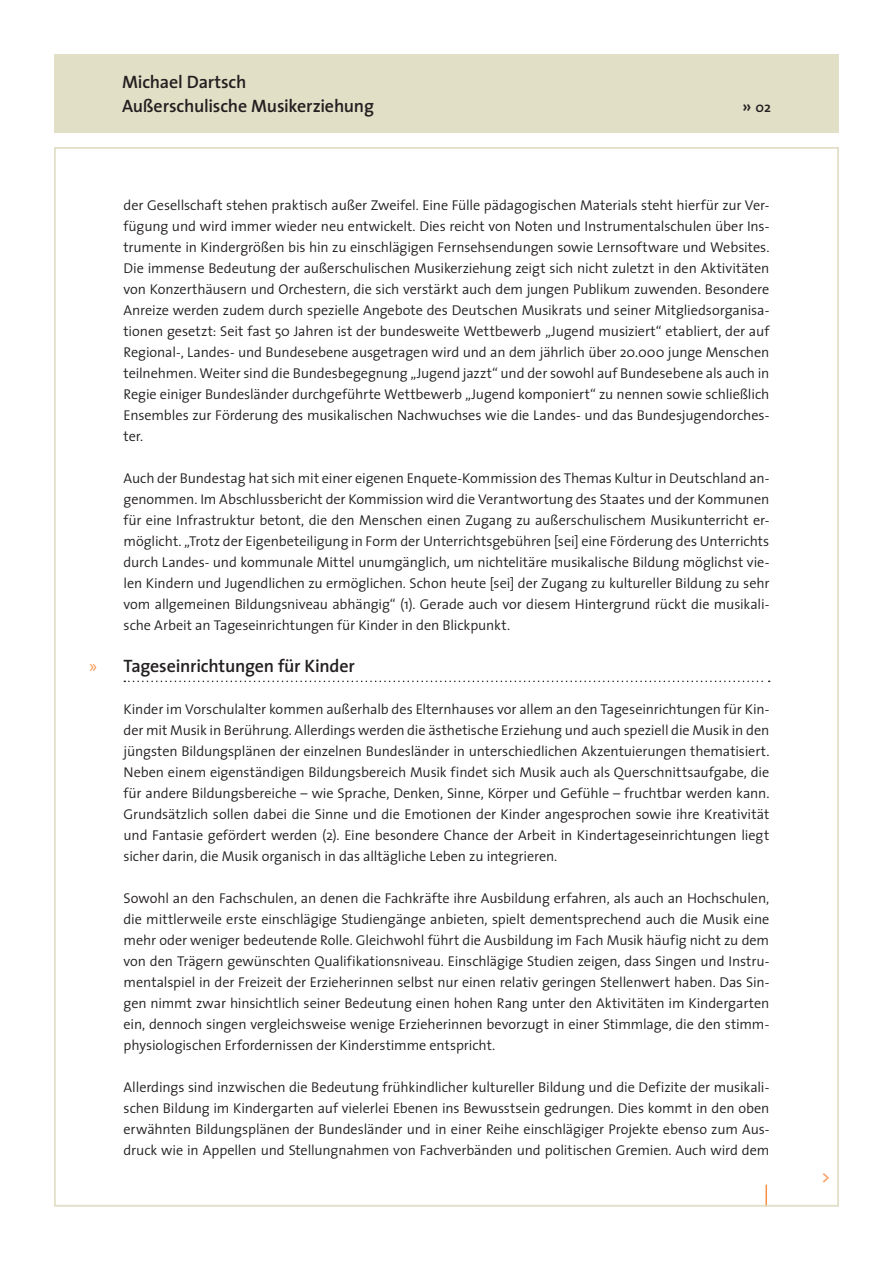
<style>
.page{position:relative;width:893px;height:1263px;background:#fff}
.page>*{position:absolute;margin:0;border:0;box-sizing:border-box;transform-origin:0 0}
.Titel_Folgeseite{font:600 18px "The Sans";letter-spacing:-.01em;color:#231f20}
.t1{font:600 16.5px "The Sans";color:#f9a367}
.Fließtext{font:300 14.25px/21px "The Sans";letter-spacing:-.01em;color:#231f20;text-align:justify}
.Titel_Folgeseite-2{font:600 14.25px "The Sans";color:#231f20}
.s1{font-size:18px}
.s2{font-family:"Myriad Pro";font-weight:400;color:#f68f46}
</style>
<div class="page">
<hr style="left:765px;top:1184px;width:2px;height:22px;background:#f68f46">
<div style="left:54px;top:54px;width:785px;height:79px;background:#e1dfc6"></div>
<svg style="left:124px;top:681px;width:646px;height:1px"></svg>
<p class="Titel_Folgeseite" style="left:122px;top:70px;width:126px">Michael Dartsch</p>
<p class="Titel_Folgeseite" style="left:122px;top:94px;width:253px">Außerschulische Musikerziehung</p>
<p class="Titel_Folgeseite-2" style="left:742px;top:98px;width:30px"><span class="s1">»</span> 02</p>
<p class="Fließtext" style="left:124px;top:195px;width:647px">der Gesellschaft stehen praktisch außer Zweifel. Eine Fülle pädagogischen Materials steht hierfür zur Ver&shy;fügung und wird immer wieder neu entwickelt. Dies reicht von Noten und Instrumentalschulen über Ins&shy;trumente in Kindergrößen bis hin zu einschlägigen Fernsehsendungen sowie Lernsoftware und Websites.<br>Die immense Bedeutung der außerschulischen Musikerziehung zeigt sich nicht zuletzt in den Aktivitäten von Konzerthäusern und Orchestern, die sich verstärkt auch dem jungen Publikum zuwenden. Besondere Anreize werden zudem durch spezielle Angebote des Deutschen Musikrats und seiner Mitgliedsorganisa&shy;tionen gesetzt: Seit fast 50 Jahren ist der bundesweite Wettbewerb „Jugend musiziert“ etabliert, der auf Regional-, Landes- und Bundesebene ausgetragen wird und an dem jährlich über 20.000 junge Menschen teilnehmen. Weiter sind die Bundesbegegnung „Jugend jazzt“ und der sowohl auf Bundesebene als auch in Regie einiger Bundesländer durchgeführte Wettbewerb „Jugend komponiert“ zu nennen sowie schließlich Ensembles zur Förderung des musikalischen Nachwuchses wie die Landes- und das Bundesjugendorches&shy;ter.</p>
<p class="Fließtext" style="left:124px;top:468px;width:647px">Auch der Bundestag hat sich mit einer eigenen Enquete-Kommission des Themas Kultur in Deutschland an&shy;genommen. Im Abschlussbericht der Kommission wird die Verantwortung des Staates und der Kommunen für eine Infrastruktur betont, die den Menschen einen Zugang zu außerschulischem Musikunterricht er&shy;möglicht. „Trotz der Eigenbeteiligung in Form der Unterrichtsgebühren [sei] eine Förderung des Unterrichts durch Landes- und kommunale Mittel unumgänglich, um nichtelitäre musikalische Bildung möglichst vie&shy;len Kindern und Jugendlichen zu ermöglichen. Schon heute [sei] der Zugang zu kultureller Bildung zu sehr vom allgemeinen Bildungsniveau abhängig“ (1). Gerade auch vor diesem Hintergrund rückt die musikali&shy;sche Arbeit an Tageseinrichtungen für Kinder in den Blickpunkt.</p>
<p class="Titel_Folgeseite" style="left:90px;top:654px;width:267px"><span class="s2">»</span> Tageseinrichtungen für Kinder</p>
<p class="Fließtext" style="left:124px;top:699px;width:647px">Kinder im Vorschulalter kommen außerhalb des Elternhauses vor allem an den Tageseinrichtungen für Kin&shy;der mit Musik in Berührung. Allerdings werden die ästhetische Erziehung und auch speziell die Musik in den jüngsten Bildungsplänen der einzelnen Bundesländer in unterschiedlichen Akzentuierungen thematisiert.<br>Neben einem eigenständigen Bildungsbereich Musik findet sich Musik auch als Querschnittsaufgabe, die für andere Bildungsbereiche – wie Sprache, Denken, Sinne, Körper und Gefühle – fruchtbar werden kann.<br>Grundsätzlich sollen dabei die Sinne und die Emotionen der Kinder angesprochen sowie ihre Kreativität und Fantasie gefördert werden (2). Eine besondere Chance der Arbeit in Kindertageseinrichtungen liegt sicher darin, die Musik organisch in das alltägliche Leben zu integrieren.</p>
<p class="Fließtext" style="left:124px;top:888px;width:647px">Sowohl an den Fachschulen, an denen die Fachkräfte ihre Ausbildung erfahren, als auch an Hochschulen, die mittlerweile erste einschlägige Studiengänge anbieten, spielt dementsprechend auch die Musik eine mehr oder weniger bedeutende Rolle. Gleichwohl führt die Ausbildung im Fach Musik häufig nicht zu dem von den Trägern gewünschten Qualifikationsniveau. Einschlägige Studien zeigen, dass Singen und Instru&shy;mentalspiel in der Freizeit der Erzieherinnen selbst nur einen relativ geringen Stellenwert haben. Das Sin&shy;gen nimmt zwar hinsichtlich seiner Bedeutung einen hohen Rang unter den Aktivitäten im Kindergarten ein, dennoch singen vergleichsweise wenige Erzieherinnen bevorzugt in einer Stimmlage, die den stimm&shy;physiologischen Erfordernissen der Kinderstimme entspricht.</p>
<p class="Fließtext" style="left:124px;top:1077px;width:647px">Allerdings sind inzwischen die Bedeutung frühkindlicher kultureller Bildung und die Defizite der musikali&shy;schen Bildung im Kindergarten auf vielerlei Ebenen ins Bewusstsein gedrungen. Dies kommt in den oben erwähnten Bildungsplänen der Bundesländer und in einer Reihe einschlägiger Projekte ebenso zum Aus&shy;druck wie in Appellen und Stellungnahmen von Fachverbänden und politischen Gremien. Auch wird dem</p>
<p class="t1" style="left:822px;top:1166px;width:10px">&gt;</p>
</div>
